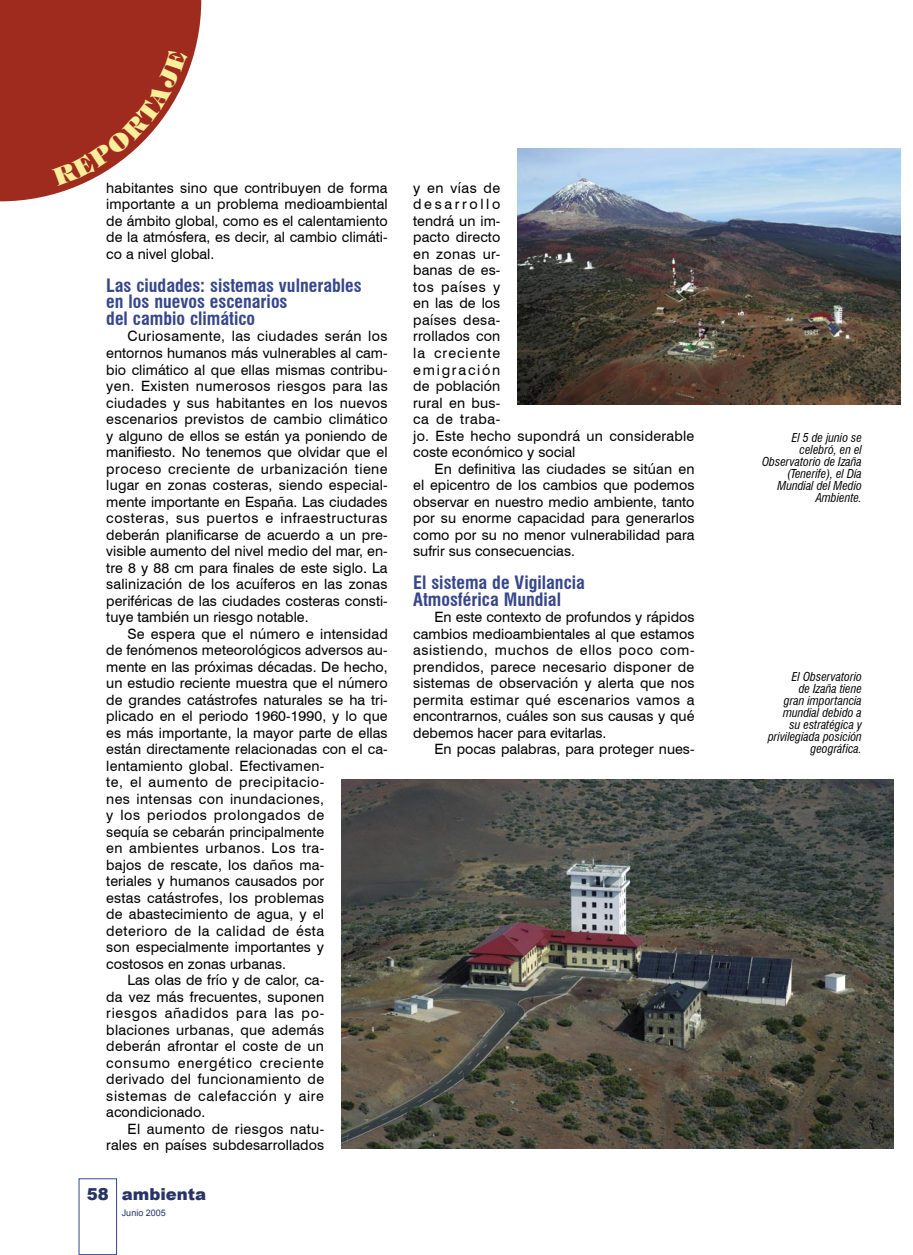
<style>
.page{position:relative;width:913px;height:1255px;background:#fff}
.page>*{position:absolute;margin:0;border:0;box-sizing:border-box;transform-origin:0 0}
.Ladillo{font:700 condensed 18px/16.5px "Swiss 721 BT";color:#36478b}
.t1{font:900 16.5px "Arial";color:#283366}
.Texto_general-OK{font:14.25px/16.5px "Swiss 721 BT";letter-spacing:.005em;color:#000;text-align:justify}
.Pié_de_foto{font:italic condensed 12px/12px "Swiss 721 BT";color:#000;text-align:right}
.t2{font:9px "Arial";color:#283366}
</style>
<div class="page">
<div style="left:79px;top:1178px;width:38px;height:76px;border:1px solid #36478b"></div>
<img style="left:517px;top:149px;width:383px;height:255px">
<img style="left:341px;top:779px;width:553px;height:369px">
<svg style="left:0;top:0;width:201px;height:201px"></svg>
<p class="Texto_general-OK" style="left:106px;top:179px;width:283px">habitantes sino que contribuyen de forma importante a un problema medioambiental de ámbito global, como es el calentamiento de la atmósfera, es decir, al cambio climáti&shy;co a nivel global.</p>
<p class="Ladillo" style="left:106px;top:277px;width:257px">Las ciudades: sistemas vulnerables en los nuevos escenarios<br>del cambio climático</p>
<p class="Texto_general-OK" style="left:106px;top:328px;width:283px;text-indent:21px">Curiosamente, las ciudades serán los entornos humanos más vulnerables al cam&shy;bio climático al que ellas mismas contribu&shy;yen. Existen numerosos riesgos para las ciudades y sus habitantes en los nuevos escenarios previstos de cambio climático y alguno de ellos se están ya poniendo de manifiesto. No tenemos que olvidar que el proceso creciente de urbanización tiene lugar en zonas costeras, siendo especial&shy;mente importante en España. Las ciudades costeras, sus puertos e infraestructuras deberán planificarse de acuerdo a un pre&shy;visible aumento del nivel medio del mar, en&shy;tre 8 y 88 cm para finales de este siglo. La salinización de los acuíferos en las zonas periféricas de las ciudades costeras consti&shy;tuye también un riesgo notable.</p>
<p class="Texto_general-OK" style="left:106px;top:625px;width:283px;text-align:left;text-indent:21px">Se espera que el número e intensidad de fenómenos meteorológicos adversos au&shy;mente en las próximas décadas. De hecho, un estudio reciente muestra que el número de grandes catástrofes naturales se ha tri&shy;plicado en el periodo 1960-1990, y lo que es más importante, la mayor parte de ellas están directamente relacionadas con el ca&shy;lentamiento global. Efectivamen-<br>te, el aumento de precipitacio-<br>nes intensas con inundaciones,<br>y los periodos prolongados de<br>sequía se cebarán principalmente<br>en ambientes urbanos. Los tra-<br>bajos de rescate, los daños ma-<br>teriales y humanos causados por<br>estas catástrofes, los problemas<br>de abastecimiento de agua, y el deterioro de la calidad de ésta<br>son especialmente importantes y<br>costosos en zonas urbanas.</p>
<p class="Texto_general-OK" style="left:106px;top:971px;width:219px;text-indent:21px">Las olas de frío y de calor, ca&shy;da vez más frecuentes, suponen riesgos añadidos para las po&shy;blaciones urbanas, que además deberán afrontar el coste de un consumo energético creciente derivado del funcionamiento de sistemas de calefacción y aire acondicionado.</p>
<p class="Texto_general-OK" style="left:106px;top:1120px;width:219px;text-align:right">El aumento de riesgos natu&shy;rales en países subdesarrollados</p>
<p class="t1" style="left:87px;top:1181px;width:24px">58</p>
<p class="t1" style="left:122px;top:1181px;width:86px">ambienta</p>
<p class="t2" style="left:122px;top:1207px;width:46px">Junio 2005</p>
<p class="Texto_general-OK" style="left:413px;top:179px;width:283px;text-align:left">y en vías de<br>desarrollo<br>tendrá un im-<br>pacto directo<br>en zonas ur-<br>banas de es-<br>tos países y<br>en las de los<br>países desa-<br>rrollados con<br>la creciente<br>emigración<br>de población<br>rural en bus-<br>ca de traba-<br>jo. Este hecho supondrá un considerable coste económico y social</p>
<p class="Texto_general-OK" style="left:413px;top:460px;width:283px;text-indent:21px">En definitiva las ciudades se sitúan en el epicentro de los cambios que podemos observar en nuestro medio ambiente, tanto por su enorme capacidad para generarlos como por su no menor vulnerabilidad para sufrir sus consecuencias.</p>
<p class="Ladillo" style="left:413px;top:574px;width:173px">El sistema de Vigilancia<br>Atmosférica Mundial</p>
<p class="Texto_general-OK" style="left:413px;top:608px;width:283px;text-indent:21px">En este contexto de profundos y rápidos cambios medioambientales al que estamos asistiendo, muchos de ellos poco com&shy;prendidos, parece necesario disponer de sistemas de observación y alerta que nos permita estimar qué escenarios vamos a encontrarnos, cuáles son sus causas y qué debemos hacer para evitarlas.</p>
<p class="Texto_general-OK" style="left:434px;top:740px;width:262px">En pocas palabras, para proteger nues-</p>
<p class="Pié_de_foto" style="left:762px;top:431px;width:101px">El 5 de junio se celebró, en el<br>Observatorio de Izaña (Tenerife), el Día<br>Mundial del Medio<br>Ambiente.</p>
<p class="Pié_de_foto" style="left:768px;top:671px;width:95px">El Observatorio<br>de Izaña tiene<br>gran importancia mundial debido a<br>su estratégica y privilegiada posición geográfica.</p>
</div>
